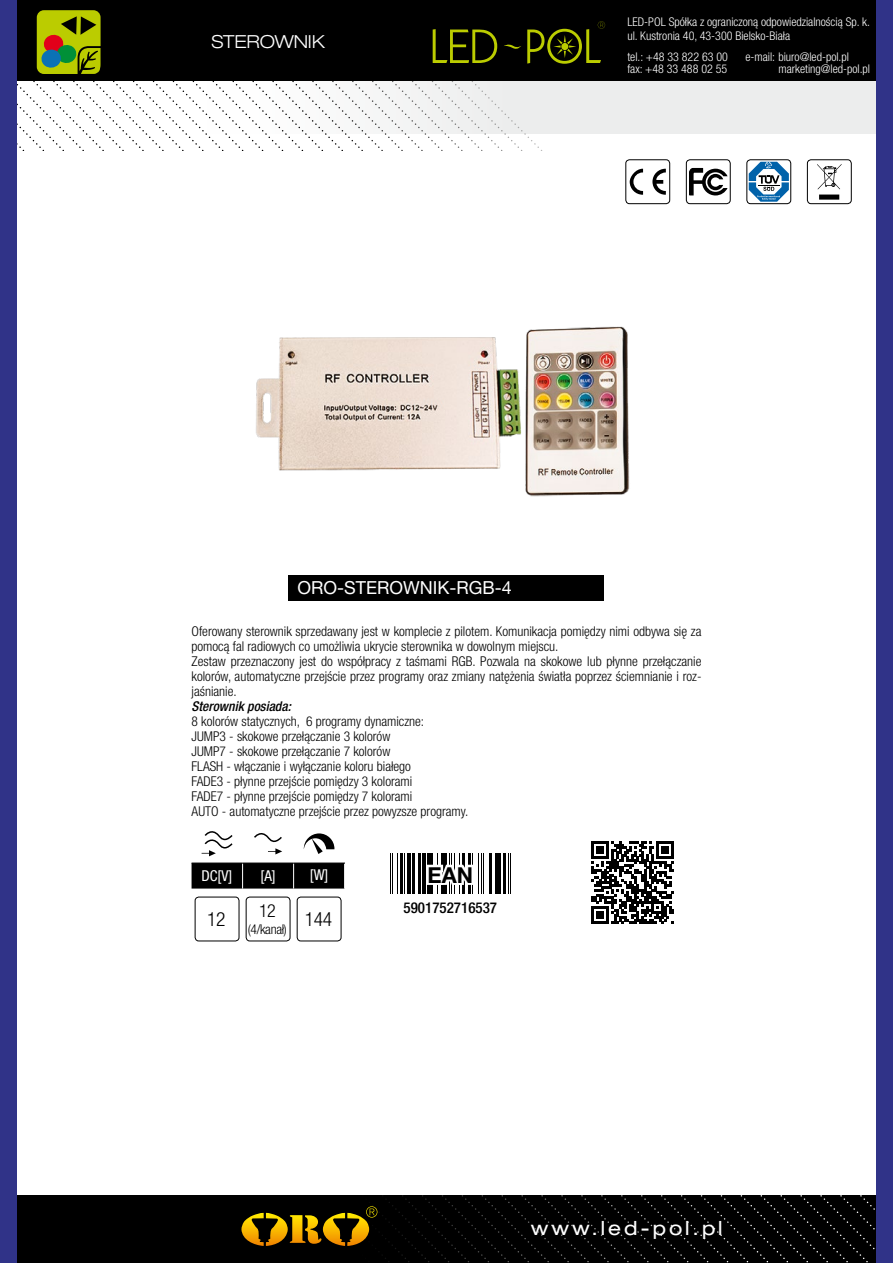
<style>
.page{position:relative;width:893px;height:1263px;background:#fff}
.page>*{position:absolute;margin:0;border:0;box-sizing:border-box;transform-origin:0 0}
.t1{font:700 22.05px "Helvetica Neue LT Pro";color:#000}
.t2{font:expanded 19.5px "Helvetica Neue LT Pro";letter-spacing:.15em;color:#fff}
.t3{font:300 condensed 19.5px "Helvetica Neue LT Pro";color:#000}
.t4{font:18px "Helvetica Neue LT Pro";color:#fff}
.t5{font:300 expanded 18px "Helvetica Neue LT Pro";letter-spacing:-.01em;color:#fff}
.t6{font:300 condensed 18px "Helvetica Neue LT Pro";color:#000}
.t7{font:500 condensed 15px "Helvetica Neue LT Pro";color:#000}
.t8{font:condensed 15px "Helvetica Neue LT Pro";color:#fff}
.t9{font:300 condensed 13.5px/15px "Helvetica Neue LT Pro";color:#000}
.t10{font:italic 500 condensed 13.5px "Helvetica Neue LT Pro";color:#000}
.t11{font:300 condensed 12px/12px "Helvetica Neue LT Pro";color:#fff}
</style>
<div class="page">
<div style="left:207px;top:81px;width:686px;height:53px;background:#eceded"></div>
<svg style="left:373px;top:81px;width:170px;height:70px"></svg>
<svg style="left:294px;top:81px;width:79px;height:70px"></svg>
<div style="left:0;top:1195px;width:893px;height:68px;background:#000"></div>
<div style="left:0;top:0;width:893px;height:81px;background:#000"></div>
<div style="left:0;top:0;width:17px;height:1263px;background:#303388"></div>
<svg style="left:241px;top:1195px;width:634px;height:68px"></svg>
<svg style="left:17px;top:10px;width:277px;height:141px"></svg>
<div style="left:876px;top:0;width:17px;height:1263px;background:#303388"></div>
<svg style="left:433px;top:21px;width:172px;height:43px"></svg>
<svg style="left:817px;top:164px;width:24px;height:36px"></svg>
<div style="left:807px;top:159px;width:45px;height:45px;border:1px solid #000;border-radius:4px"></div>
<svg style="left:630px;top:169px;width:13px;height:26px"></svg>
<svg style="left:652px;top:169px;width:14px;height:26px"></svg>
<div style="left:625px;top:159px;width:45px;height:45px;border:1px solid #000;border-radius:4px"></div>
<div style="left:746px;top:159px;width:45px;height:45px;border:1px solid #000;border-radius:4px"></div>
<svg style="left:749px;top:162px;width:40px;height:40px"></svg>
<div style="left:686px;top:159px;width:44px;height:45px;border:1px solid #000;border-radius:4px"></div>
<svg style="left:689px;top:168px;width:39px;height:27px"></svg>
<img style="left:256px;top:326px;width:374px;height:171px">
<div style="left:289px;top:575px;width:315px;height:26px;background:#000"></div>
<svg style="left:591px;top:841px;width:83px;height:83px"></svg>
<svg style="left:402px;top:853px;width:102px;height:41px"></svg>
<hr style="left:390px;top:853px;width:1px;height:41px;background:#000">
<hr style="left:392px;top:853px;width:1px;height:41px;background:#000">
<hr style="left:397px;top:853px;width:1px;height:41px;background:#000">
<hr style="left:400px;top:853px;width:2px;height:41px;background:#000">
<hr style="left:404px;top:853px;width:1px;height:41px;background:#000">
<hr style="left:408px;top:853px;width:3px;height:41px;background:#000">
<hr style="left:413px;top:853px;width:2px;height:41px;background:#000">
<hr style="left:418px;top:853px;width:2px;height:41px;background:#000">
<hr style="left:422px;top:853px;width:3px;height:41px;background:#000">
<hr style="left:427px;top:853px;width:2px;height:41px;background:#000">
<hr style="left:431px;top:853px;width:2px;height:41px;background:#000">
<hr style="left:437px;top:853px;width:1px;height:41px;background:#000">
<hr style="left:441px;top:853px;width:2px;height:41px;background:#000">
<hr style="left:445px;top:853px;width:2px;height:41px;background:#000">
<hr style="left:449px;top:853px;width:1px;height:41px;background:#000">
<hr style="left:451px;top:853px;width:1px;height:41px;background:#000">
<hr style="left:454px;top:853px;width:1px;height:41px;background:#000">
<hr style="left:459px;top:853px;width:1px;height:41px;background:#000">
<hr style="left:463px;top:853px;width:2px;height:41px;background:#000">
<hr style="left:468px;top:853px;width:2px;height:41px;background:#000">
<hr style="left:472px;top:853px;width:1px;height:41px;background:#000">
<hr style="left:478px;top:853px;width:1px;height:41px;background:#000">
<hr style="left:481px;top:853px;width:1px;height:41px;background:#000">
<hr style="left:483px;top:853px;width:1px;height:41px;background:#000">
<hr style="left:490px;top:853px;width:2px;height:41px;background:#000">
<hr style="left:495px;top:853px;width:2px;height:41px;background:#000">
<hr style="left:499px;top:853px;width:2px;height:41px;background:#000">
<hr style="left:504px;top:853px;width:2px;height:41px;background:#000">
<hr style="left:508px;top:853px;width:1px;height:41px;background:#000">
<hr style="left:510px;top:853px;width:1px;height:41px;background:#000">
<svg style="left:425px;top:853px;width:51px;height:40px"></svg>
<div style="left:192px;top:864px;width:153px;height:24px;background:#000"></div>
<hr style="left:192px;top:863px;width:51px;height:1px;background:#000">
<hr style="left:243px;top:863px;width:51px;height:1px;background:#000">
<hr style="left:294px;top:863px;width:51px;height:1px;background:#000">
<svg style="left:202px;top:831px;width:31px;height:25px"></svg>
<svg style="left:254px;top:833px;width:28px;height:21px"></svg>
<svg style="left:304px;top:833px;width:30px;height:21px"></svg>
<div style="left:195px;top:897px;width:44px;height:44px;border:1px solid #000;border-radius:4px"></div>
<div style="left:297px;top:897px;width:44px;height:44px;border:1px solid #000;border-radius:4px"></div>
<div style="left:246px;top:897px;width:44px;height:44px;border:1px solid #000;border-radius:4px"></div>
<h3 class="t5" style="left:211px;top:31px;width:115px">STEROWNIK</h3>
<p class="t11" style="left:627px;top:14px;width:244px;line-height:14.4px">LED-POL Spółka z ograniczoną odpowiedzialnością Sp. k. ul. Kustronia 40, 43-300 Bielsko-Biała</p>
<p class="t11" style="left:627px;top:50px;width:102px">tel.: +48 33 822 63 00 fax: +48 33 488 02 55</p>
<p class="t11" style="left:778px;top:50px;width:93px;text-indent:-33px">e-mail: biuro@led-pol.pl marketing@led-pol.pl</p>
<h3 class="t4" style="left:297px;top:577px;width:216px">ORO-STEROWNIK-RGB-4</h3>
<p class="t9" style="left:192px;top:623px;width:511px">Oferowany sterownik sprzedawany jest w komplecie z pilotem. Komunikacja pomiędzy nimi odbywa się za pomocą fal radiowych co umożliwia ukrycie sterownika w dowolnym miejscu.<br>Zestaw przeznaczony jest do współpracy z taśmami RGB. Pozwala na skokowe lub płynne przełączanie kolorów, automatyczne przejście przez programy oraz zmiany natężenia światła poprzez ściemnianie i roz&shy;jaśnianie.</p>
<p class="t10" style="left:192px;top:698px;width:101px">Sterownik posiada:</p>
<p class="t9" style="left:192px;top:713px;width:278px">8 kolorów statycznych, 6 programy dynamiczne:<br>JUMP3 - skokowe przełączanie 3 kolorów<br>JUMP7 - skokowe przełączanie 7 kolorów<br>FLASH - włączanie i wyłączanie koloru białego<br>FADE3 - płynne przejście pomiędzy 3 kolorami<br>FADE7 - płynne przejście pomiędzy 7 kolorami<br>AUTO - automatyczne przejście przez powyzsze programy.</p>
<p class="t8" style="left:201px;top:867px;width:32px">DC[V]</p>
<p class="t8" style="left:260px;top:867px;width:17px">[A]</p>
<p class="t8" style="left:310px;top:866px;width:20px">[W]</p>
<h2 class="t3" style="left:207px;top:908px;width:20px">12</h2>
<h2 class="t3" style="left:305px;top:908px;width:29px">144</h2>
<h3 class="t6" style="left:259px;top:900px;width:18px">12</h3>
<p class="t9" style="left:248px;top:921px;width:41px">(4/kanał)</p>
<h1 class="t1" style="left:428px;top:861px;width:47px">EAN</h1>
<p class="t7" style="left:404px;top:899px;width:95px">5901752716537</p>
<h2 class="t2" style="left:531px;top:1217px;width:193px">www.led-pol.pl</h2>
</div>
